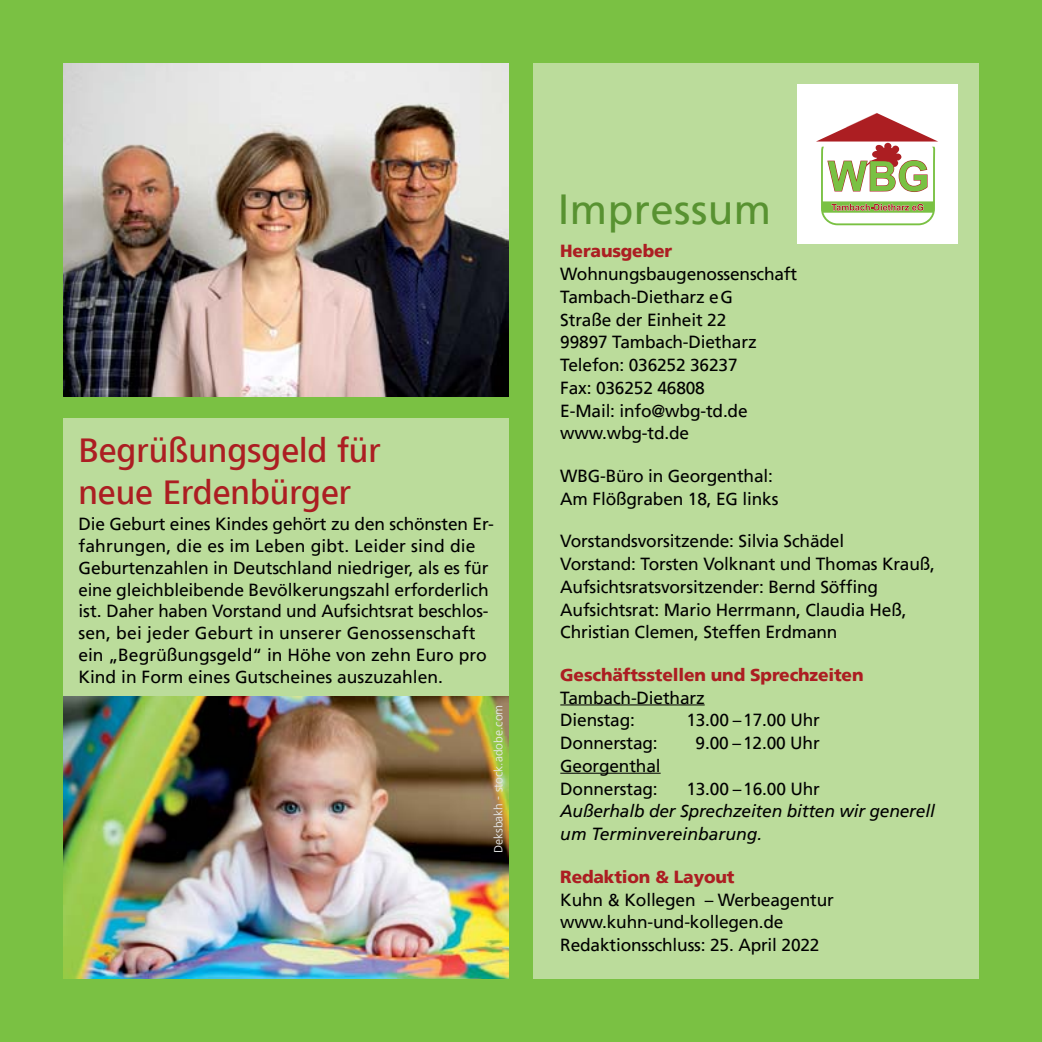
<style>
.page{position:relative;width:1042px;height:1042px;background:#7ac143}
.page>*{position:absolute;margin:0;border:0;box-sizing:border-box;transform-origin:0 0}
.t1{font:42px "Frutiger LT";letter-spacing:.01em;color:#589231}
.t2{font:500 35px/42px "Frutiger Next LT";color:#ac1e22}
.t3{font:17.5px/22.8px "Frutiger LT";letter-spacing:-.01em;color:#000}
.t4{font:italic 17.5px/22.8px "Frutiger LT";letter-spacing:-.01em;color:#000}
.t5{font:900 17.5px "Frutiger LT";letter-spacing:-.01em;color:#ac1e22}
.t6{font:12.25px "Frutiger Next LT";color:#e6e7e8}
</style>
<div class="page">
<div style="left:63px;top:418px;width:445px;height:278px;background:#bbdc9b"></div>
<div style="left:533px;top:63px;width:446px;height:916px;background:#bbdc9b"></div>
<img style="left:63px;top:63px;width:445px;height:333px">
<div style="left:797px;top:84px;width:160px;height:160px;background:#fff"></div>
<svg style="left:816px;top:113px;width:122px;height:112px"></svg>
<hr style="left:560px;top:704px;width:145px;height:1px;background:#000">
<hr style="left:560px;top:773px;width:100px;height:1px;background:#000">
<img style="left:63px;top:696px;width:445px;height:283px">
<h2 class="t2" style="left:78px;top:429px;width:304px">Begrüßungsgeld für neue Erdenbürger</h2>
<p class="t3" style="left:78px;top:513px;width:417px;line-height:21.9px">Die Geburt eines Kindes gehört zu den schönsten Er&shy;fahrungen, die es im Leben gibt. Leider sind die Geburtenzahlen in Deutschland niedriger, als es für eine gleichbleibende Bevölkerungszahl erforderlich ist. Daher haben Vorstand und Aufsichtsrat beschlos&shy;sen, bei jeder Geburt in unserer Genossenschaft ein „Begrüßungsgeld“ in Höhe von zehn Euro pro Kind in Form eines Gutscheines auszuzahlen.</p>
<p class="t6" style="left:492px;top:853px;width:150px;rotate:-90deg">Deksbakh - stock.adobe.com</p>
<h1 class="t1" style="left:558px;top:184px;width:215px">Impressum</h1>
<p class="t5" style="left:560px;top:240px;width:113px">Herausgeber</p>
<p class="t3" style="left:560px;top:263px;width:238px">Wohnungsbaugenossenschaft<br>Tambach-Dietharz eG<br>Straße der Einheit 22<br>99897 Tambach-Dietharz<br>Telefon: 036252 36237<br>Fax: 036252 46808<br>E-Mail: info@wbg-td.de www.wbg-td.de</p>
<p class="t3" style="left:560px;top:464px;width:220px">WBG-Büro in Georgenthal:<br>Am Flößgraben 18, EG links</p>
<p class="t3" style="left:560px;top:530px;width:376px">Vorstandsvorsitzende: Silvia Schädel<br>Vorstand: Torsten Volknant und Thomas Krauß, Aufsichtsratsvorsitzender: Bernd Söffing Aufsichtsrat: Mario Herrmann, Claudia Heß, Christian Clemen, Steffen Erdmann</p>
<p class="t5" style="left:560px;top:664px;width:305px">Geschäftsstellen und Sprechzeiten</p>
<p class="t3" style="left:560px;top:686px;width:146px">Tambach-Dietharz<br>Dienstag:</p>
<p class="t3" style="left:686px;top:709px;width:135px">13.00 –17.00 Uhr</p>
<p class="t3" style="left:560px;top:732px;width:99px">Donnerstag:</p>
<p class="t3" style="left:695px;top:732px;width:126px">9.00 –12.00 Uhr</p>
<p class="t3" style="left:560px;top:754px;width:102px">Georgenthal<br>Donnerstag:</p>
<p class="t3" style="left:686px;top:777px;width:135px">13.00 –16.00 Uhr</p>
<p class="t4" style="left:560px;top:800px;width:376px">Außerhalb der Sprechzeiten bitten wir generell um Terminvereinbarung.</p>
<p class="t5" style="left:560px;top:866px;width:176px">Redaktion &amp; Layout</p>
<p class="t3" style="left:560px;top:888px;width:275px">Kuhn &amp; Kollegen – Werbeagentur www.kuhn-und-kollegen.de<br>Redaktionsschluss: 25. April 2022</p>
</div>
